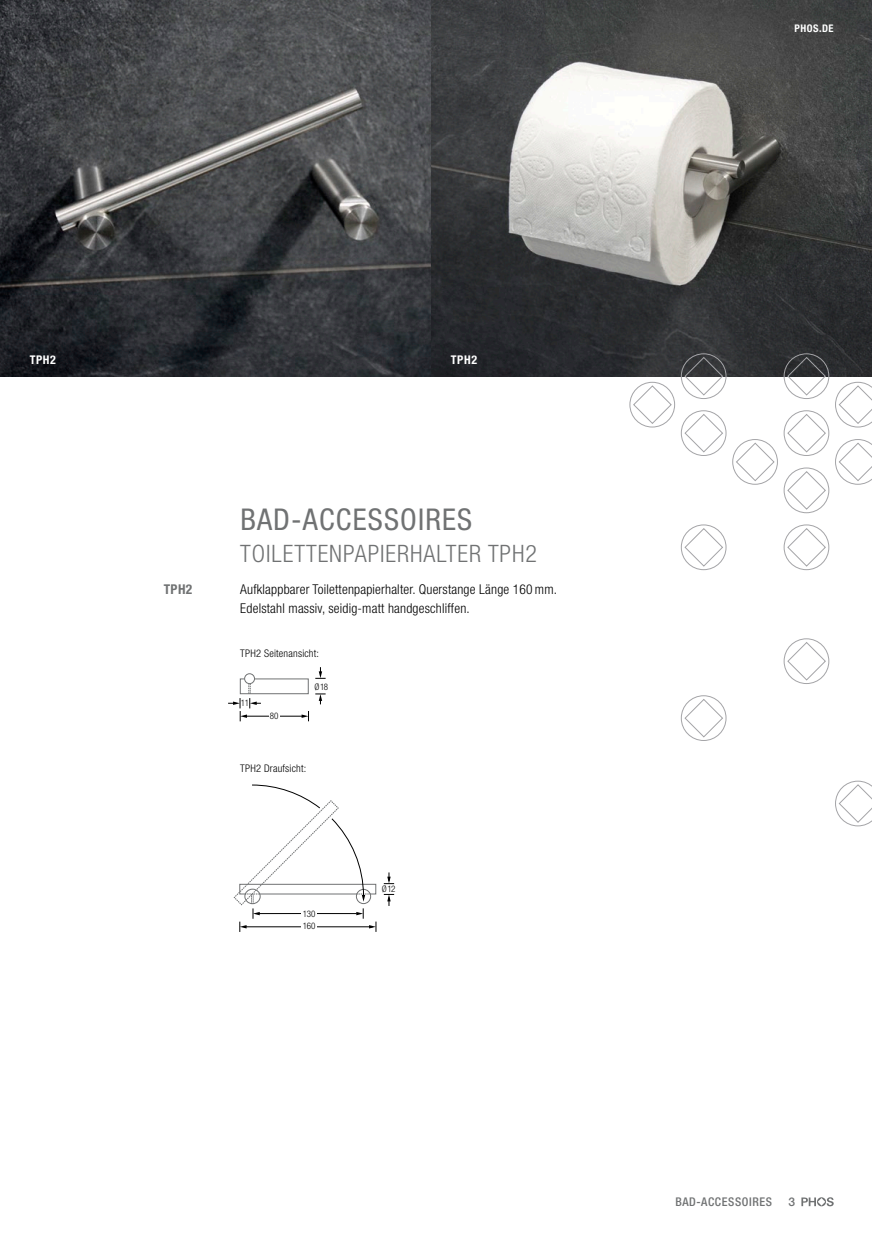
<style>
.page{position:relative;width:872px;height:1234px;background:#fff}
.page>*{position:absolute;margin:0;border:0;box-sizing:border-box;transform-origin:0 0}
.t1{font:condensed 30px "Helvetica Neue LT Std";letter-spacing:.04em;color:#707273}
.t2{font:300 condensed 24px "Helvetica Neue LT Std";letter-spacing:.04em;color:#707273}
.t3{font:300 condensed 13.5px/19.2px "Helvetica Neue LT Std";letter-spacing:.015em;color:#000}
.t4{font:700 condensed 13.5px "Helvetica Neue LT Std";color:#707273}
.t5{font:500 condensed 12px "Helvetica Neue LT Std";letter-spacing:.05em;color:#707273}
.t6{font:700 condensed 12px "Helvetica Neue LT Std";letter-spacing:.05em;color:#fff}
.t7{font:500 12px "Helvetica Neue LT Std";color:#707273}
.t8{font:300 condensed 10.5px "Helvetica Neue LT Std";letter-spacing:.02em;color:#000}
.t9{font:700 condensed 10.5px "Helvetica Neue LT Std";letter-spacing:.05em;color:#fff}
.t10{font:300 condensed 9px "Helvetica Neue LT Std";letter-spacing:-.025em;color:#000}
</style>
<div class="page">
<img style="left:0;top:0;width:432px;height:376px">
<img style="left:432px;top:0;width:440px;height:376px">
<svg style="left:835px;top:780px;width:37px;height:46px"></svg>
<svg style="left:680px;top:524px;width:47px;height:46px"></svg>
<svg style="left:680px;top:695px;width:47px;height:46px"></svg>
<svg style="left:783px;top:524px;width:46px;height:46px"></svg>
<svg style="left:783px;top:638px;width:46px;height:46px"></svg>
<svg style="left:629px;top:353px;width:243px;height:160px"></svg>
<div style="left:244px;top:673px;width:11px;height:11px;border:1px solid #707273;border-radius:50%"></div>
<svg style="left:315px;top:667px;width:10px;height:12px"></svg>
<svg style="left:315px;top:693px;width:10px;height:11px"></svg>
<svg style="left:228px;top:678px;width:81px;height:43px"></svg>
<hr style="left:245px;top:715px;width:57px;height:1px;background:#000">
<div style="left:269px;top:712px;width:10px;height:7px;background:#fff"></div>
<svg style="left:384px;top:872px;width:10px;height:12px"></svg>
<svg style="left:234px;top:784px;width:143px;height:147px"></svg>
<svg style="left:384px;top:894px;width:10px;height:11px"></svg>
<hr style="left:245px;top:926px;width:128px;height:1px;background:#000">
<div style="left:301px;top:922px;width:16px;height:7px;background:#fff"></div>
<svg style="left:801px;top:1197px;width:32px;height:8px"></svg>
<p class="t9" style="left:794px;top:22px;width:41px">PHOS.DE</p>
<p class="t6" style="left:30px;top:352px;width:28px">TPH2</p>
<p class="t6" style="left:451px;top:352px;width:28px">TPH2</p>
<h1 class="t1" style="left:240px;top:501px;width:233px">BAD-ACCESSOIRES</h1>
<h2 class="t2" style="left:240px;top:539px;width:298px">TOILETTENPAPIERHALTER TPH2</h2>
<p class="t4" style="left:164px;top:580px;width:30px">TPH2</p>
<p class="t3" style="left:240px;top:579px;width:318px">Aufklappbarer Toilettenpapierhalter. Querstange Länge 160mm.<br>Edelstahl massiv, seidig-matt handgeschliffen.</p>
<p class="t8" style="left:240px;top:647px;width:80px">TPH2 Seitenansicht:</p>
<p class="t10" style="left:241px;top:697px;width:10px">11</p>
<p class="t10" style="left:270px;top:710px;width:10px">80</p>
<p class="t10" style="left:315px;top:681px;width:15px">Ø18</p>
<p class="t8" style="left:240px;top:762px;width:68px">TPH2 Draufsicht:</p>
<p class="t10" style="left:303px;top:907px;width:14px">130</p>
<p class="t10" style="left:303px;top:920px;width:14px">160</p>
<p class="t10" style="left:382px;top:883px;width:15px">Ø12</p>
<p class="t5" style="left:675px;top:1194px;width:98px">BAD-ACCESSOIRES</p>
<p class="t7" style="left:788px;top:1194px;width:8px">3</p>
</div>
